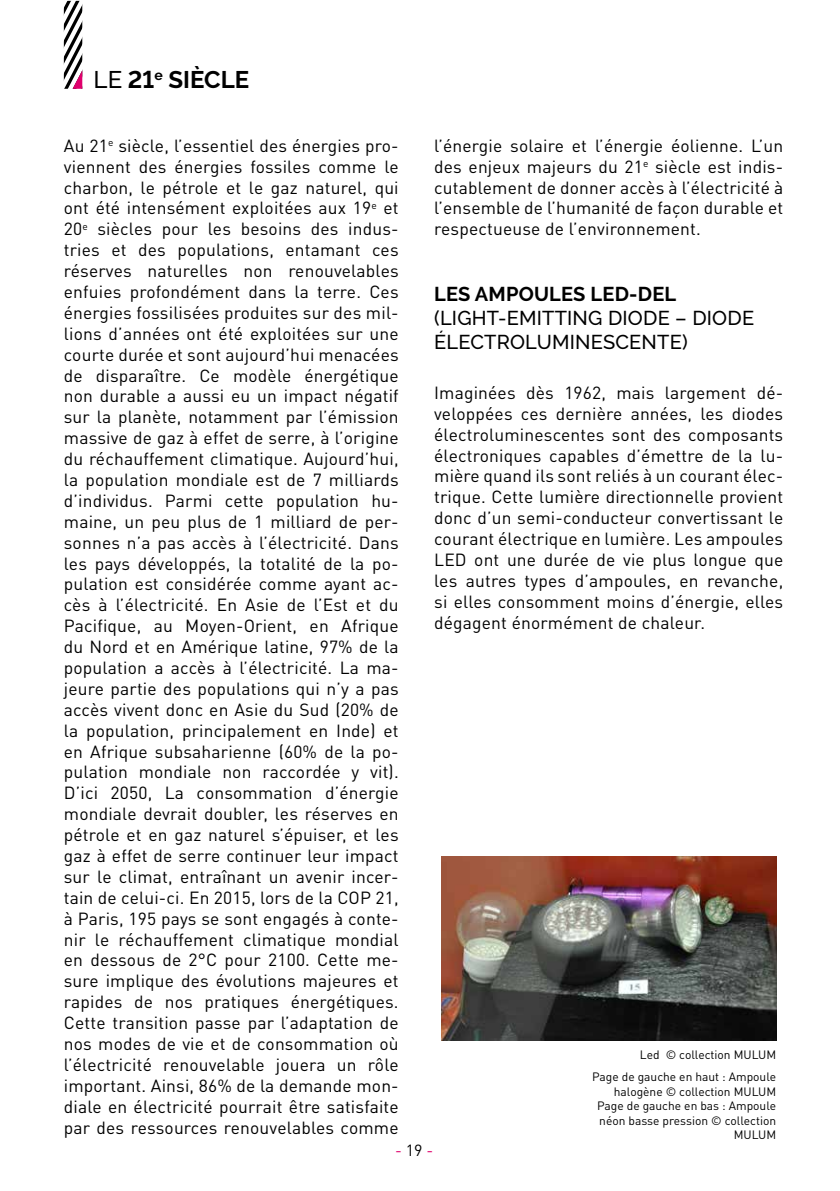
<style>
.page{position:relative;width:840px;height:1191px;background:#fff}
.page>*{position:absolute;margin:0;border:0;box-sizing:border-box;transform-origin:0 0}
.t1{font:700 24px "Raleway";color:#000}
.t2{font:500 20px/24px "Raleway";letter-spacing:.01em;color:#000}
.t3{font:700 20px "Raleway";letter-spacing:.01em;color:#000}
.t4{font:17.4px/20.8px "DIN Pro";letter-spacing:.01em;color:#000;text-align:justify}
.t5{font:16px "DIN Pro";color:#e0006d}
.t6{font:12px/14.4px "DIN Pro";color:#000;text-align:right}
.s1{font-weight:500}
.s2{color:#000}
</style>
<div class="page">
<svg style="left:64px;top:1px;width:18px;height:88px"></svg>
<img style="left:441px;top:856px;width:334px;height:184px">
<h1 class="t1" style="left:94px;top:66px;width:157px"><span class="s1">LE</span> 21<sup>e</sup> SIÈCLE</h1>
<p class="t4" style="left:64px;top:133px;width:336px">Au 21<sup>e</sup> siècle, l’essentiel des énergies pro&shy;viennent des énergies fossiles comme le charbon, le pétrole et le gaz naturel, qui ont été intensément exploitées aux 19<sup>e</sup> et 20<sup>e</sup> siècles pour les besoins des indus&shy;tries et des populations, entamant ces réserves naturelles non renouvelables enfuies profondément dans la terre. Ces énergies fossilisées produites sur des mil&shy;lions d’années ont été exploitées sur une courte durée et sont aujourd’hui menacées de disparaître. Ce modèle énergétique non durable a aussi eu un impact négatif sur la planète, notamment par l’émission massive de gaz à effet de serre, à l’origine du réchauffement climatique. Aujourd’hui, la population mondiale est de 7 milliards d’individus. Parmi cette population hu&shy;maine, un peu plus de 1 milliard de per&shy;sonnes n’a pas accès à l’électricité. Dans les pays développés, la totalité de la po&shy;pulation est considérée comme ayant ac&shy;cès à l’électricité. En Asie de l’Est et du Pacifique, au Moyen-Orient, en Afrique du Nord et en Amérique latine, 97% de la population a accès à l’électricité. La ma&shy;jeure partie des populations qui n’y a pas accès vivent donc en Asie du Sud (20% de la population, principalement en Inde) et en Afrique subsaharienne (60% de la po&shy;pulation mondiale non raccordée y vit).<br>D’ici 2050, La consommation d’énergie mondiale devrait doubler, les réserves en pétrole et en gaz naturel s’épuiser, et les gaz à effet de serre continuer leur impact sur le climat, entraînant un avenir incer&shy;tain de celui-ci. En 2015, lors de la COP 21, à Paris, 195 pays se sont engagés à conte&shy;nir le réchauffement climatique mondial en dessous de 2°C pour 2100. Cette me&shy;sure implique des évolutions majeures et rapides de nos pratiques énergétiques.<br>Cette transition passe par l’adaptation de nos modes de vie et de consommation où l’électricité renouvelable jouera un rôle important. Ainsi, 86% de la demande mon&shy;diale en électricité pourrait être satisfaite par des ressources renouvelables comme</p>
<p class="t4" style="left:434px;top:133px;width:350px">l’énergie solaire et l’énergie éolienne. L’un des enjeux majeurs du 21<sup>e</sup> siècle est indis&shy;cutablement de donner accès à l’électricité à l’ensemble de l’humanité de façon durable et respectueuse de l’environnement.</p>
<p class="t3" style="left:434px;top:283px;width:243px">LES AMPOULES LED-DEL</p>
<p class="t2" style="left:434px;top:306px;width:321px">(LIGHT-EMITTING DIODE – DIODE<br>ÉLECTROLUMINESCENTE)</p>
<p class="t4" style="left:434px;top:380px;width:350px">Imaginées dès 1962, mais largement dé&shy;veloppées ces dernière années, les diodes électroluminescentes sont des composants électroniques capables d’émettre de la lu&shy;mière quand ils sont reliés à un courant élec&shy;trique. Cette lumière directionnelle provient donc d’un semi-conducteur convertissant le courant électrique en lumière. Les ampoules LED ont une durée de vie plus longue que les autres types d’ampoules, en revanche, si elles consomment moins d’énergie, elles dégagent énormément de chaleur.</p>
<p class="t6" style="left:592px;top:1041px;width:185px;line-height:22.8px">Led © collection MULUM<br>Page de gauche en haut : Ampoule</p>
<p class="t6" style="left:597px;top:1083px;width:180px">halogène © collection MULUM<br>Page de gauche en bas : Ampoule néon basse pression © collection<br>MULUM</p>
<p class="t5" style="left:395px;top:1138px;width:40px">- <span class="s2">19</span> -</p>
</div>
